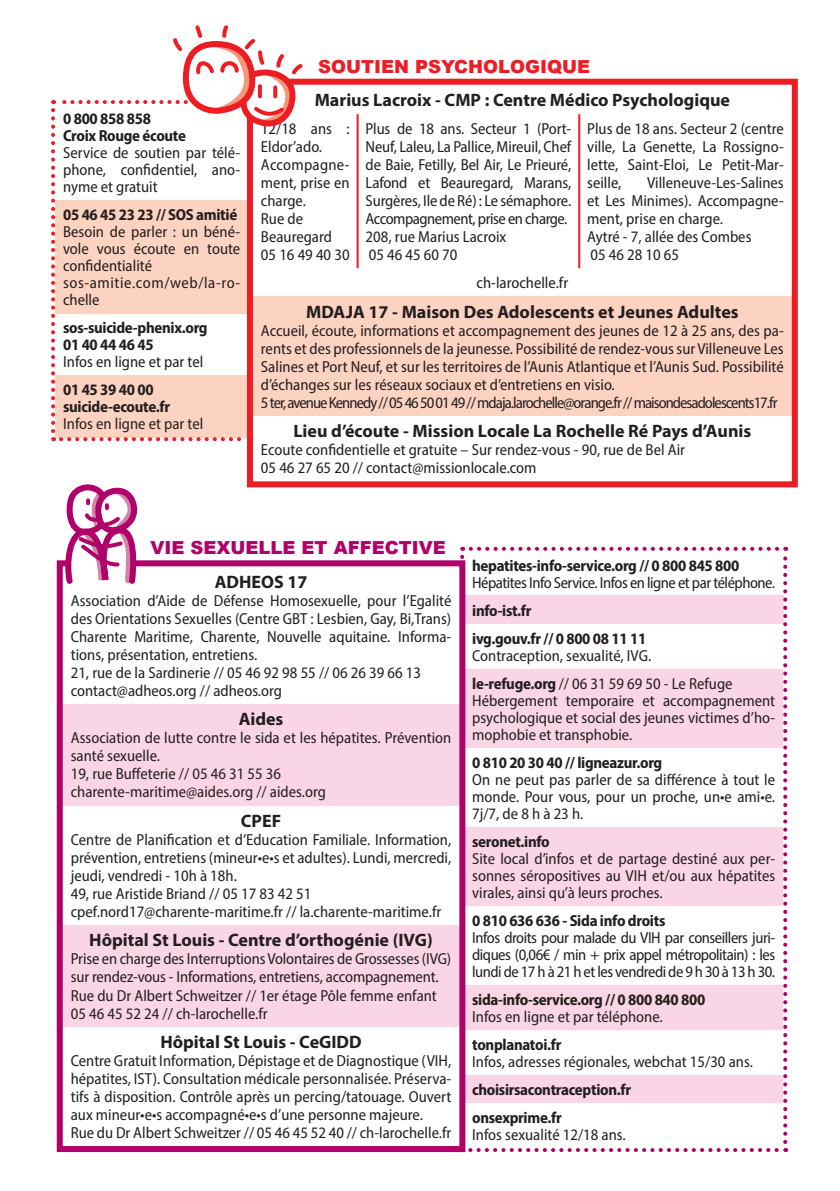
<style>
.page{position:relative;width:840px;height:1191px;background:#fff}
.page>*{position:absolute;margin:0;border:0;box-sizing:border-box;transform-origin:0 0}
.t1{font:700 18px "Myriad Pro";color:#231f20}
.t2{font:900 18px "Arial";color:#b0016a}
.t3{font:900 18px "Arial";color:#ee1d23}
.t4{font:16px/18px "Myriad Variable Concept";letter-spacing:.12em;color:#231f20}
.t5{font:16px/17px "Myriad Variable Concept";letter-spacing:.1em;color:#231f20}
.t6{font:16px/17px "Myriad Variable Concept";letter-spacing:.14em;color:#231f20}
</style>
<div class="page">
<div style="left:464px;top:596px;width:318px;height:28px;background:#fad5e5"></div>
<svg style="left:465px;top:669px;width:317px;height:434px;fill:#fad5e5"></svg>
<svg style="left:470px;top:1148px;width:315px;height:4px"></svg>
<svg style="left:782px;top:547px;width:4px;height:595px"></svg>
<svg style="left:462px;top:547px;width:314px;height:4px"></svg>
<div style="left:253px;top:296px;width:538px;height:120px;background:#fcd2c0"></div>
<hr style="left:356px;top:114px;width:2px;height:154px;background:#ee1d23">
<hr style="left:578px;top:114px;width:2px;height:154px;background:#ee1d23">
<div style="left:247px;top:79px;width:550px;height:408px;border:6px solid #ee1d23"></div>
<svg style="left:51px;top:25px;width:253px;height:416px"></svg>
<div style="left:63px;top:704px;width:396px;height:101px;background:#fad5e5"></div>
<div style="left:63px;top:925px;width:396px;height:101px;background:#fad5e5"></div>
<div style="left:57px;top:560px;width:408px;height:592px;border:6px solid #b0016a"></div>
<svg style="left:60px;top:484px;width:83px;height:159px"></svg>
<p class="t4" style="left:63px;top:110px;width:178px;line-height:17px">0 800 858 858<br>Croix Rouge écoute<br>Service de soutien par télé&shy;phone, confidentiel, ano&shy;nyme et gratuit</p>
<p class="t4" style="left:63px;top:206px;width:178px;line-height:17px">05 46 45 23 23 // SOS amitié<br>Besoin de parler : un béné&shy;vole vous écoute en toute confidentialité sos-amitie.com/web/la-ro&shy;chelle</p>
<p class="t4" style="left:63px;top:319px;width:143px;line-height:17px">sos-suicide-phenix.org<br>01 40 44 46 45<br>Infos en ligne et par tel</p>
<p class="t4" style="left:63px;top:381px;width:141px;line-height:17px">01 45 39 40 00 suicide-ecoute.fr<br>Infos en ligne et par tel</p>
<p class="t3" style="left:318px;top:54px;width:273px">SOUTIEN PSYCHOLOGIQUE</p>
<p class="t1" style="left:314px;top:88px;width:416px">Marius Lacroix - CMP : Centre Médico Psychologique</p>
<p class="t4" style="left:261px;top:120px;width:90px">12/18 ans :<br>Eldor’ado.<br>Accompagne&shy;ment, prise en charge.<br>Rue de<br>Beauregard<br>05 16 49 40 30</p>
<p class="t4" style="left:365px;top:120px;width:207px">Plus de 18 ans. Secteur 1 (Port-<br>Neuf, Laleu, La Pallice, Mireuil, Chef de Baie, Fetilly, Bel Air, Le Prieuré,<br>Lafond et Beauregard, Marans,<br>Surgères, Ile de Ré) : Le sémaphore.<br>Accompagnement, prise en charge.<br>208, rue Marius Lacroix<br>05 46 45 60 70</p>
<p class="t4" style="left:587px;top:120px;width:198px">Plus de 18 ans. Secteur 2 (centre ville, La Genette, La Rossigno&shy;lette, Saint-Eloi, Le Petit-Mar&shy;seille,</p>
<p class="t4" style="left:587px;top:174px;width:198px;text-indent:60px">Villeneuve-Les-Salines et Les Minimes). Accompagne&shy;ment, prise en charge.<br>Aytré - 7, allée des Combes<br>05 46 28 10 65</p>
<p class="t4" style="left:476px;top:274px;width:92px">ch-larochelle.fr</p>
<p class="t1" style="left:306px;top:300px;width:434px">MDAJA 17 - Maison Des Adolescents et Jeunes Adultes</p>
<p class="t4" style="left:261px;top:321px;width:524px">Accueil, écoute, informations et accompagnement des jeunes de 12 à 25 ans, des pa&shy;rents et des professionnels de la jeunesse. Possibilité de rendez-vous surVilleneuve Les Salines et Port Neuf, et sur les territoires de l’Aunis Atlantique et l’Aunis Sud. Possibilité d’échanges sur les réseaux sociaux et d’entretiens en visio.<br>5 ter, avenue Kennedy // 05 46 50 01 49 // mdaja.larochelle@orange.fr // maisondesadolescents17.fr</p>
<p class="t1" style="left:293px;top:419px;width:459px">Lieu d’écoute - Mission Locale La Rochelle Ré Pays d’Aunis</p>
<p class="t4" style="left:261px;top:441px;width:424px">Ecoute confidentielle et gratuite – Sur rendez-vous - 90, rue de Bel Air<br>05 46 27 65 20 // contact@missionlocale.com</p>
<p class="t2" style="left:150px;top:534px;width:296px">VIE SEXUELLE ET AFFECTIVE</p>
<p class="t1" style="left:214px;top:570px;width:94px">ADHEOS 17</p>
<p class="t4" style="left:71px;top:591px;width:382px">Association d’Aide de Défense Homosexuelle, pour l’Egalité des Orientations Sexuelles (Centre GBT : Lesbien, Gay, Bi,Trans)<br>Charente Maritime, Charente, Nouvelle aquitaine. Informa&shy;tions, présentation, entretiens.<br>21, rue de la Sardinerie // 05 46 92 98 55 // 06 26 39 66 13 contact@adheos.org // adheos.org</p>
<p class="t1" style="left:238px;top:707px;width:46px">Aides</p>
<p class="t4" style="left:71px;top:729px;width:379px">Association de lutte contre le sida et les hépatites. Prévention santé sexuelle.<br>19, rue Buffeterie // 05 46 31 55 36 charente-maritime@aides.org // aides.org</p>
<p class="t1" style="left:241px;top:809px;width:42px">CPEF</p>
<p class="t4" style="left:71px;top:830px;width:381px">Centre de Planification et d’Education Familiale. Information, prévention, entretiens (mineur•e•s et adultes). Lundi, mercredi, jeudi, vendredi - 10h à 18h.<br>49, rue Aristide Briand // 05 17 83 42 51 cpef.nord17@charente-maritime.fr // la.charente-maritime.fr</p>
<p class="t1" style="left:89px;top:928px;width:345px">Hôpital St Louis - Centre d’orthogénie (IVG)</p>
<p class="t4" style="left:71px;top:950px;width:381px">Prise en charge des InterruptionsVolontaires de Grossesses (IVG) sur rendez-vous - Informations, entretiens, accompagnement.<br>Rue du Dr Albert Schweitzer // 1er étage Pôle femme enfant 05 46 45 52 24 // ch-larochelle.fr</p>
<p class="t1" style="left:160px;top:1030px;width:203px">Hôpital St Louis - CeGIDD</p>
<p class="t4" style="left:71px;top:1051px;width:382px">Centre Gratuit Information, Dépistage et de Diagnostique (VIH, hépatites, IST). Consultation médicale personnalisée. Préserva&shy;tifs à disposition. Contrôle après un percing/tatouage. Ouvert aux mineur•e•s accompagné•e•s d’une personne majeure.<br>Rue du Dr Albert Schweitzer // 05 46 45 52 40 // ch-larochelle.fr</p>
<p class="t4" style="left:472px;top:557px;width:304px;line-height:17px">hepatites-info-service.org // 0 800 845 800<br>Hépatites Info Service. Infos en ligne et par téléphone.</p>
<p class="t4" style="left:472px;top:596px;width:173px;line-height:28px">info-ist.fr<br>ivg.gouv.fr // 0 800 08 11 11</p>
<p class="t4" style="left:472px;top:641px;width:259px;line-height:28px">Contraception, sexualité, IVG. le-refuge.org // 06 31 59 69 50 - Le Refuge</p>
<p class="t4" style="left:472px;top:692px;width:304px;line-height:17px;text-align:justify">Hébergement temporaire et accompagnement psychologique et social des jeunes victimes d’ho&shy;mophobie et transphobie.</p>
<p class="t6" style="left:472px;top:754px;width:304px">0 810 20 30 40 // ligneazur.org<br>On ne peut pas parler de sa différence à tout le monde. Pour vous, pour un proche, un•e ami•e.<br>7j/7, de 8 h à 23 h.</p>
<p class="t4" style="left:472px;top:833px;width:304px;line-height:17px">seronet.info<br>Site local d’infos et de partage destiné aux per&shy;sonnes séropositives au VIH et/ou aux hépatites virales, ainsi qu’à leurs proches.</p>
<p class="t5" style="left:472px;top:912px;width:304px">0 810 636 636 - Sida info droits<br>Infos droits pour malade du VIH par conseillers juri&shy;diques (0,06€ / min + prix appel métropolitain) : les lundi de 17 h à 21 h et les vendredi de 9 h 30 à 13 h 30.</p>
<p class="t4" style="left:472px;top:991px;width:232px;line-height:17px">sida-info-service.org // 0 800 840 800<br>Infos en ligne et par téléphone.</p>
<p class="t4" style="left:472px;top:1036px;width:281px;line-height:17px">tonplanatoi.fr<br>Infos, adresses régionales, webchat 15/30 ans.</p>
<p class="t4" style="left:472px;top:1075px;width:158px;line-height:28px">choisirsacontraception.fr onsexprime.fr</p>
<p class="t4" style="left:472px;top:1125px;width:154px">Infos sexualité 12/18 ans.</p>
</div>
